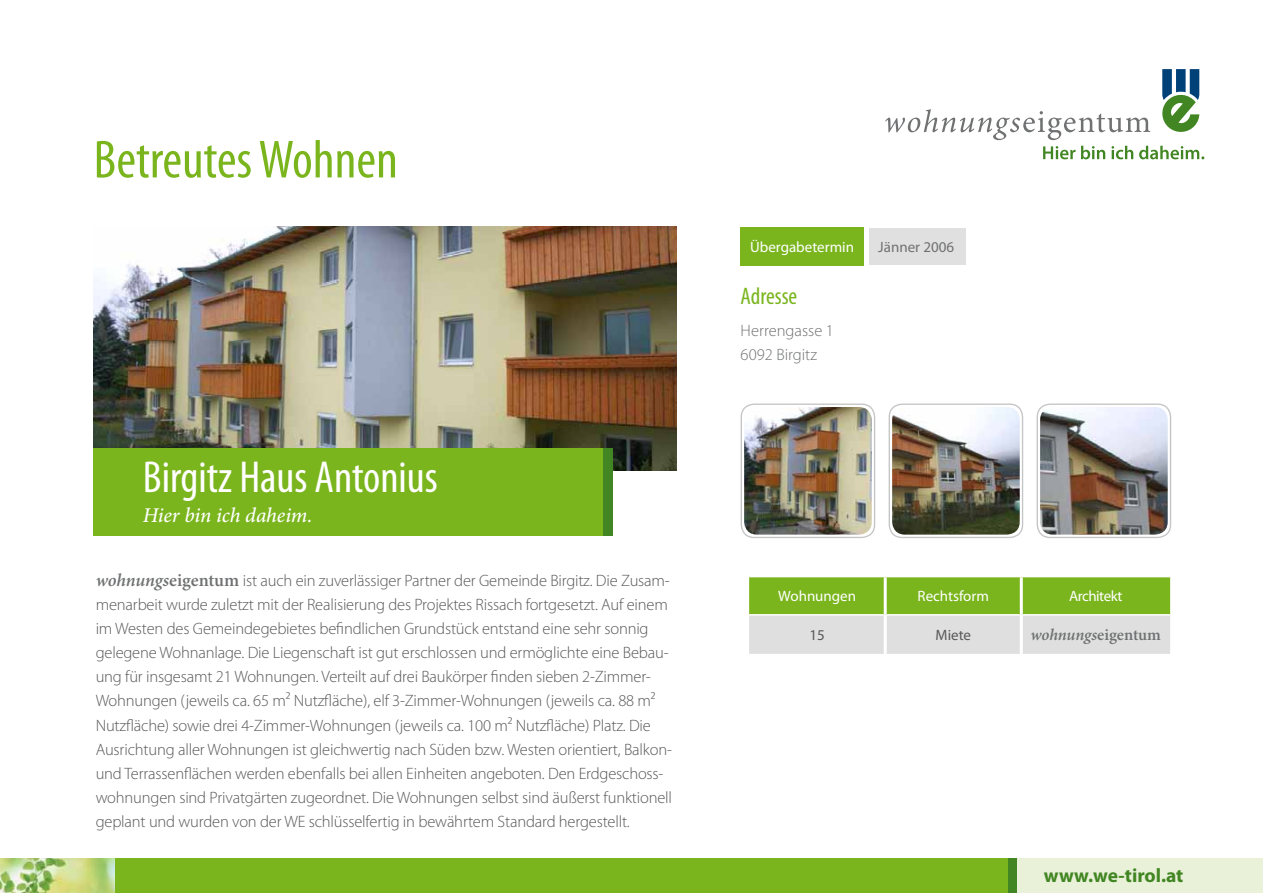
<style>
.page{position:relative;width:1263px;height:893px;background:#fff}
.page>*{position:absolute;margin:0;border:0;box-sizing:border-box;transform-origin:0 0}
.t1{font:condensed 54px "Myriad Pro";color:#7ab51d}
.t2{font:condensed 45px "Myriad Pro";color:#fff}
.t3{font:condensed 24px "Myriad Pro";color:#7ab51d}
.t4{font:italic 500 21px "Minion Pro";letter-spacing:-.01em;color:#fff}
.t5{font:700 19.5px "Myriad Pro";color:#418622}
.t6{font:300 16.5px/24px "Myriad Pro";letter-spacing:-.01em;color:#58585a}
.t7{font:300 16.5px/24px "Myriad Pro";color:#707172}
.t8{font:italic 600 16.5px "Minion Pro";letter-spacing:-.01em;color:#707172}
.t9{font:15px "Myriad Pro";color:#fff}
.t10{font:15px "Myriad Pro";color:#707172}
.t11{font:15px "Myriad Pro";letter-spacing:-.03em;color:#fff}
.t12{font:15px "Myriad Pro";color:#58585a}
.s1{font-family:"Minion Pro";font-weight:600;font-style:italic;font-size:18.15px;color:#707172}
.s2{font-family:"Minion Pro";font-weight:600;font-size:18.15px;color:#707172}
.s3{font-style:normal}
</style>
<div class="page">
<div style="left:996px;top:859px;width:267px;height:34px;background:#e9f1d9"></div>
<div style="left:113px;top:859px;width:899px;height:34px;background:#7ab51d"></div>
<img style="left:0;top:859px;width:115px;height:34px">
<div style="left:1008px;top:859px;width:9px;height:34px;background:#418622"></div>
<svg style="left:1043px;top:146px;width:32px;height:13px"></svg>
<svg style="left:1081px;top:146px;width:24px;height:13px"></svg>
<svg style="left:1111px;top:146px;width:22px;height:13px"></svg>
<svg style="left:1139px;top:146px;width:65px;height:13px"></svg>
<svg style="left:885px;top:109px;width:265px;height:31px"></svg>
<svg style="left:1162px;top:69px;width:37px;height:63px"></svg>
<img style="left:94px;top:227px;width:583px;height:244px">
<div style="left:94px;top:448px;width:514px;height:88px;background:#7ab51d"></div>
<div style="left:603px;top:448px;width:10px;height:88px;background:#418622"></div>
<div style="left:740px;top:227px;width:123px;height:38px;background:#7ab51d"></div>
<div style="left:869px;top:228px;width:97px;height:36px;background:#e0e0e0"></div>
<div style="left:741px;top:403px;width:134px;height:135px;border:1px solid #87888a;border-radius:13px"></div>
<img style="left:744px;top:407px;width:128px;height:128px">
<div style="left:889px;top:403px;width:134px;height:135px;border:1px solid #87888a;border-radius:13px"></div>
<img style="left:892px;top:407px;width:128px;height:128px">
<div style="left:1036px;top:403px;width:135px;height:135px;border:1px solid #87888a;border-radius:13px"></div>
<img style="left:1040px;top:407px;width:128px;height:128px">
<svg style="left:749px;top:577px;width:421px;height:77px;background:#adca80"></svg>
<hr style="left:749px;top:614px;width:135px;height:2px;background:#fff">
<hr style="left:887px;top:614px;width:133px;height:2px;background:#fff">
<hr style="left:1023px;top:614px;width:147px;height:2px;background:#fff">
<hr style="left:884px;top:577px;width:3px;height:38px;background:#fff">
<hr style="left:1020px;top:577px;width:3px;height:38px;background:#fff">
<hr style="left:884px;top:615px;width:3px;height:39px;background:#fff">
<hr style="left:1020px;top:615px;width:3px;height:39px;background:#fff">
<h1 class="t1" style="left:94px;top:127px;width:306px">Betreutes Wohnen</h1>
<h2 class="t2" style="left:143px;top:450px;width:296px">Birgitz Haus Antonius</h2>
<p class="t4" style="left:143px;top:502px;width:171px">Hier bin ich daheim.</p>
<p class="t6" style="left:96px;top:569px;width:578px"><span class="s1">wohnungs</span><span class="s2">eigentum</span> ist auch ein zuverlässiger Partner der Gemeinde Birgitz. Die Zusam&shy;menarbeit wurde zuletzt mit der Realisierung des Projektes Rissach fortgesetzt. Auf einem im Westen des Gemeindegebietes befindlichen Grundstück entstand eine sehr sonnig gelegene Wohnanlage. Die Liegenschaft ist gut erschlossen und ermöglichte eine Bebau&shy;ung für insgesamt 21 Wohnungen. Verteilt auf drei Baukörper finden sieben 2-Zimmer-Wohnungen (jeweils ca. 65 m² Nutzfläche), elf 3-Zimmer-Wohnungen (jeweils ca. 88 m²<br>Nutzfläche) sowie drei 4-Zimmer-Wohnungen (jeweils ca. 100 m² Nutzfläche) Platz. Die Ausrichtung aller Wohnungen ist gleichwertig nach Süden bzw. Westen orientiert, Balkon&shy;und Terrassenflächen werden ebenfalls bei allen Einheiten angeboten. Den Erdgeschoss&shy;wohnungen sind Privatgärten zugeordnet. Die Wohnungen selbst sind äußerst funktionell geplant und wurden von der WE schlüsselfertig in bewährtem Standard hergestellt.</p>
<p class="t9" style="left:750px;top:238px;width:105px">Übergabetermin</p>
<p class="t10" style="left:878px;top:238px;width:77px">Jänner 2006</p>
<h3 class="t3" style="left:741px;top:282px;width:58px">Adresse</h3>
<p class="t7" style="left:741px;top:319px;width:95px">Herrengasse 1<br>6092 Birgitz</p>
<p class="t9" style="left:778px;top:587px;width:79px">Wohnungen</p>
<p class="t9" style="left:917px;top:587px;width:73px">Rechtsform</p>
<p class="t11" style="left:1069px;top:587px;width:55px">Architekt</p>
<p class="t12" style="left:809px;top:626px;width:17px">15</p>
<p class="t12" style="left:935px;top:626px;width:37px">Miete</p>
<p class="t8" style="left:1030px;top:623px;width:132px">wohnungs<span class="s3">eigentum</span></p>
<p class="t5" style="left:1044px;top:863px;width:141px">www.we-tirol.at</p>
</div>
